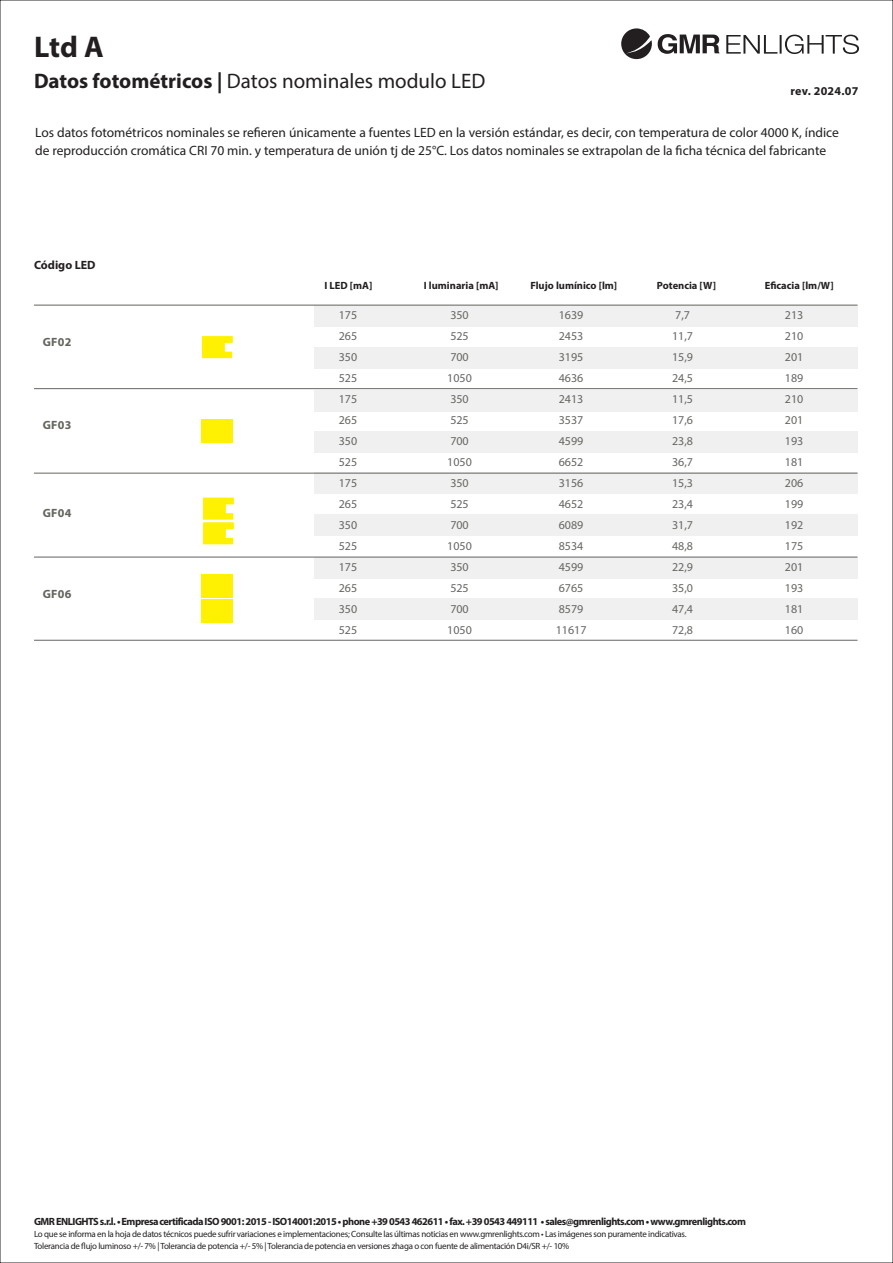
<style>
.page{position:relative;width:893px;height:1263px;background:#fff}
.page>*{position:absolute;margin:0;border:0;box-sizing:border-box;transform-origin:0 0}
.t1{font:700 30px "Myriad Pro";color:#231f20}
.t2{font:21px "Myriad Pro";color:#231f20}
.t3{font:13.5px/18px "Myriad Pro";color:#231f20}
.t4{font:12px/21px "Myriad Pro";color:#656762}
.t5{font:700 12px "Myriad Pro";letter-spacing:.005em;color:#231f20}
.t6{font:700 12px "Myriad Pro";letter-spacing:.025em;color:#62655e}
.t7{font:700 10.5px "Myriad Pro";letter-spacing:-.05em;color:#231f20}
.t8{font:700 10.5px "Myriad Pro";color:#231f20}
.t9{font:9px/12px "Myriad Pro";letter-spacing:-.03em;color:#231f20}
.s1{font-weight:700}
</style>
<div class="page">
<svg style="left:202px;top:336px;width:31px;height:22px"></svg>
<div style="left:201px;top:420px;width:32px;height:23px;background:#fff101"></div>
<div style="left:201px;top:600px;width:32px;height:23px;background:#fff101"></div>
<div style="left:201px;top:574px;width:32px;height:23px;background:#fff101"></div>
<svg style="left:203px;top:498px;width:31px;height:46px"></svg>
<hr style="left:34px;top:388px;width:823px;height:1px;background:#656762">
<hr style="left:34px;top:473px;width:823px;height:1px;background:#656762">
<hr style="left:34px;top:640px;width:823px;height:1px;background:#656762">
<hr style="left:34px;top:305px;width:823px;height:1px;background:#62655e">
<hr style="left:34px;top:557px;width:823px;height:1px;background:#62655e">
<div style="left:314px;top:305px;width:543px;height:21px;background:#eff0ef"></div>
<div style="left:314px;top:347px;width:543px;height:21px;background:#eff0ef"></div>
<div style="left:314px;top:390px;width:543px;height:21px;background:#eff0ef"></div>
<div style="left:314px;top:431px;width:543px;height:21px;background:#eff0ef"></div>
<div style="left:314px;top:473px;width:543px;height:21px;background:#eff0ef"></div>
<div style="left:314px;top:515px;width:543px;height:21px;background:#eff0ef"></div>
<div style="left:314px;top:558px;width:543px;height:21px;background:#eff0ef"></div>
<div style="left:314px;top:599px;width:543px;height:21px;background:#eff0ef"></div>
<svg style="left:621px;top:28px;width:31px;height:31px"></svg>
<svg style="left:658px;top:34px;width:61px;height:20px"></svg>
<svg style="left:726px;top:35px;width:133px;height:19px"></svg>
<h1 class="t1" style="left:34px;top:27px;width:71px">Ltd A</h1>
<h2 class="t2" style="left:34px;top:68px;width:453px"><span class="s1">Datos fotométricos |</span> Datos nominales modulo LED</h2>
<h3 class="t5" style="left:790px;top:83px;width:69px">rev. 2024.07</h3>
<p class="t3" style="left:35px;top:123px;width:805px">Los datos fotométricos nominales se refieren únicamente a fuentes LED en la versión estándar, es decir, con temperatura de color 4000 K, índice de reproducción cromática CRI 70 min. y temperatura de unión tj de 25°C. Los datos nominales se extrapolan de la ficha técnica del fabricante</p>
<h3 class="t5" style="left:34px;top:257px;width:63px">Código LED</h3>
<h3 class="t6" style="left:43px;top:334px;width:30px">GF02</h3>
<h3 class="t6" style="left:43px;top:417px;width:30px">GF03</h3>
<h3 class="t6" style="left:43px;top:505px;width:30px">GF04</h3>
<h3 class="t6" style="left:43px;top:586px;width:30px">GF06</h3>
<p class="t7" style="left:324px;top:278px;width:49px">I LED [mA]</p>
<p class="t8" style="left:424px;top:278px;width:76px">I luminaria [mA]</p>
<p class="t8" style="left:530px;top:278px;width:88px">Flujo lumínico [lm]</p>
<p class="t8" style="left:657px;top:278px;width:61px">Potencia [W]</p>
<p class="t8" style="left:765px;top:278px;width:70px">Eficacia [lm/W]</p>
<h3 class="t4" style="left:339px;top:304px;width:20px;text-align:justify">175<br>265<br>350<br>525<br>175<br>265<br>350<br>525<br>175<br>265<br>350<br>525<br>175<br>265<br>350<br>525</h3>
<h3 class="t4" style="left:447px;top:304px;width:26px">350<br>525<br>700<br>1050<br>350<br>525<br>700<br>1050<br>350<br>525<br>700<br>1050<br>350<br>525<br>700<br>1050</h3>
<h3 class="t4" style="left:556px;top:304px;width:32px">1639<br>2453<br>3195<br>4636<br>2413<br>3537<br>4599<br>6652<br>3156<br>4652<br>6089<br>8534<br>4599<br>6765<br>8579<br>11617</h3>
<h3 class="t4" style="left:672px;top:304px;width:22px">7,7<br>11,7<br>15,9<br>24,5<br>11,5<br>17,6<br>23,8<br>36,7<br>15,3<br>23,4<br>31,7<br>48,8<br>22,9<br>35,0<br>47,4<br>72,8</h3>
<h3 class="t4" style="left:785px;top:304px;width:20px;text-align:justify">213<br>210<br>201<br>189<br>210<br>201<br>193<br>181<br>206<br>199<br>192<br>175<br>201<br>193<br>181<br>160</h3>
<p class="t7" style="left:34px;top:1215px;width:713px">GMR ENLIGHTS s.r.l. • Empresa certificada ISO 9001: 2015 - ISO14001:2015 • phone +39 0543 462611 • fax. +39 0543 449111 • sales@gmrenlights.com • www.gmrenlights.com</p>
<p class="t9" style="left:34px;top:1228px;width:654px">Lo que se informa en la hoja de datos técnicos puede sufrir variaciones e implementaciones; Consulte las últimas noticias en www.gmrenlights.com • Las imágenes son puramente indicativas.<br>Tolerancia de flujo luminoso +/- 7% | Tolerancia de potencia +/- 5% | Tolerancia de potencia en versiones zhaga o con fuente de alimentación D4i/SR +/- 10%</p>
</div>
